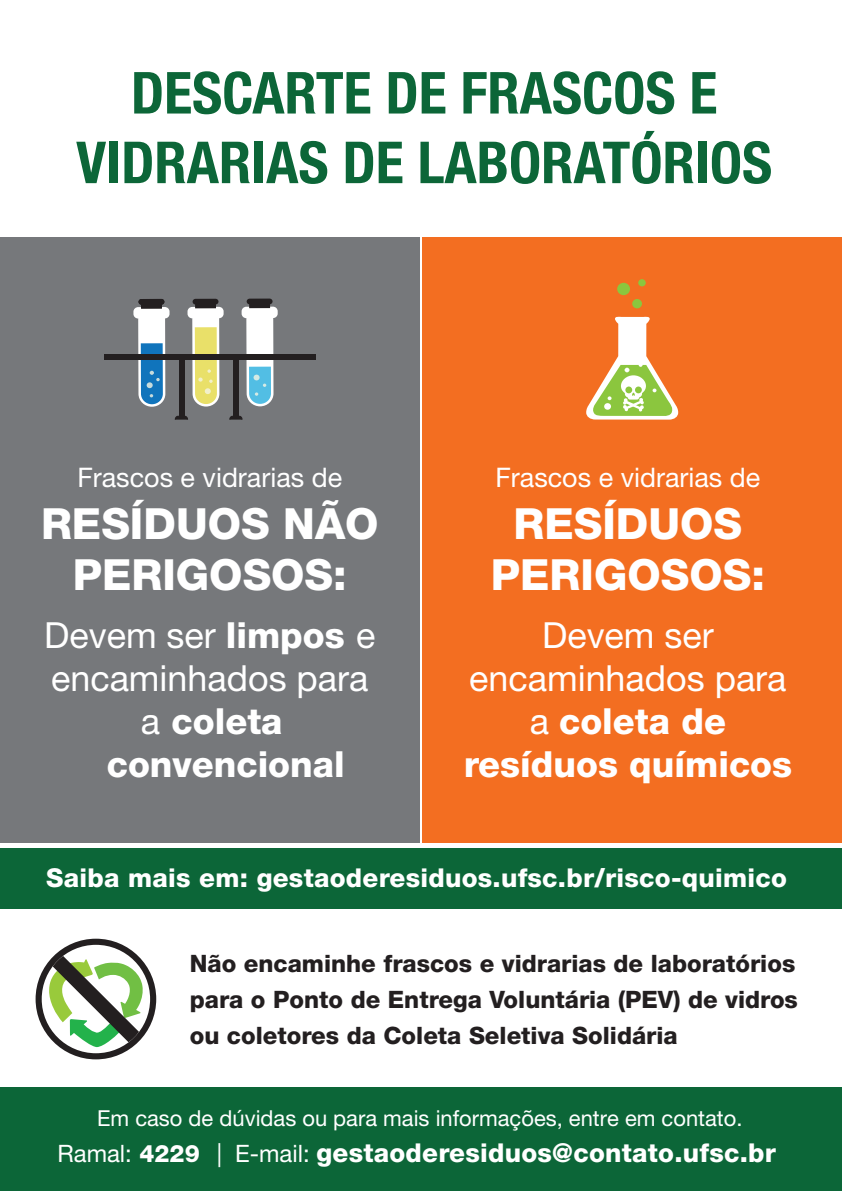
<style>
.page{position:relative;width:842px;height:1191px;background:#fff}
.page>*{position:absolute;margin:0;border:0;box-sizing:border-box;transform-origin:0 0}
.t1{font:700 condensed 58px/69.6px "Helvetica Neue LT Pro";color:#0c6638;text-align:center}
.t2{font:800 43px/51.6px "Helvetica Neue LT Pro";color:#fff;text-align:center}
.t3{font:36px/43.2px "Helvetica Neue LT Pro";color:#fff;text-align:center}
.t4{font:800 36px "Helvetica Neue LT Pro";color:#fff}
.t5{font:27px "Helvetica Neue LT Pro";color:#fff}
.t6{font:800 26px "Helvetica Neue LT Pro";letter-spacing:.01em;color:#fff}
.t7{font:800 24px/36px "Helvetica Neue LT Pro";color:#231f20;text-align:justify}
.t8{font:22px "Helvetica Neue LT Pro";color:#fff}
.s1{font-weight:800}
.s2{font-weight:400}
.s3{font-weight:400;font-size:24px}
.s4{font-size:24px}
</style>
<div class="page">
<div style="left:0;top:1087px;width:842px;height:104px;background:#0c6638"></div>
<div style="left:0;top:237px;width:420px;height:606px;background:#76787b"></div>
<div style="left:422px;top:237px;width:420px;height:606px;background:#f36e21"></div>
<div style="left:193px;top:299px;width:25px;height:5px;background:#231f20;border-radius:3px"></div>
<div style="left:195px;top:302px;width:21px;height:6px;background:#231f20"></div>
<svg style="left:187px;top:307px;width:37px;height:99px"></svg>
<div style="left:138px;top:299px;width:26px;height:6px;background:#231f20;border-radius:3px"></div>
<div style="left:141px;top:302px;width:21px;height:6px;background:#231f20"></div>
<svg style="left:133px;top:307px;width:37px;height:100px"></svg>
<div style="left:247px;top:298px;width:26px;height:6px;background:#231f20;border-radius:3px"></div>
<div style="left:249px;top:301px;width:21px;height:7px;background:#231f20"></div>
<svg style="left:242px;top:307px;width:36px;height:99px"></svg>
<div style="left:104px;top:354px;width:212px;height:6px;background:#231f20"></div>
<div style="left:179px;top:356px;width:5px;height:62px;background:#231f20"></div>
<div style="left:233px;top:357px;width:6px;height:61px;background:#231f20"></div>
<svg style="left:175px;top:416px;width:13px;height:3px"></svg>
<svg style="left:229px;top:416px;width:14px;height:3px"></svg>
<div style="left:0;top:848px;width:842px;height:60px;background:#0c6638"></div>
<div style="left:632px;top:299px;width:10px;height:9px;background:#8bc63e;border-radius:50%"></div>
<div style="left:617px;top:283px;width:13px;height:12px;background:#8bc63e;border-radius:50%"></div>
<div style="left:638px;top:279px;width:8px;height:7px;background:#8bc63e;border-radius:50%"></div>
<svg style="left:586px;top:317px;width:92px;height:102px"></svg>
<svg style="left:36px;top:938px;width:120px;height:121px"></svg>
<h1 class="t1" style="left:76px;top:57px;width:697px">DESCARTE DE FRASCOS E<br>VIDRARIAS DE LABORATÓRIOS</h1>
<p class="t5" style="left:77px;top:461px;width:266px">Frascos e vidrarias de</p>
<h2 class="t2" style="left:41px;top:497px;width:339px">RESÍDUOS NÃO<br>PERIGOSOS:</h2>
<h3 class="t3" style="left:44px;top:612px;width:333px">Devem ser <span class="s1">limpos</span> e</h3>
<h3 class="t3" style="left:51px;top:656px;width:319px">encaminhados para</h3>
<h3 class="t4" style="left:141px;top:700px;width:143px"><span class="s2">a</span> coleta</h3>
<h3 class="t4" style="left:107px;top:743px;width:240px">convencional</h3>
<p class="t5" style="left:495px;top:461px;width:266px">Frascos e vidrarias de</p>
<h2 class="t2" style="left:491px;top:497px;width:276px">RESÍDUOS<br>PERIGOSOS:</h2>
<h3 class="t3" style="left:464px;top:612px;width:330px">Devem ser encaminhados para a <span class="s1">coleta de resíduos químicos</span></h3>
<p class="t6" style="left:46px;top:862px;width:742px">Saiba mais em: gestaoderesiduos.ufsc.br/risco-quimico</p>
<p class="t7" style="left:190px;top:945px;width:610px">Não encaminhe frascos e vidrarias de laboratórios para o Ponto de Entrega Voluntária (PEV) de vidros ou coletores da Coleta Seletiva Solidária</p>
<p class="t8" style="left:97px;top:1105px;width:647px">Em caso de dúvidas ou para mais informações, entre em contato.</p>
<p class="t6" style="left:57px;top:1137px;width:720px"><span class="s3">Ramal:</span> <span class="s4">4229</span> <span class="s3">| E-mail:</span> gestaoderesiduos@contato.ufsc.br</p>
</div>
